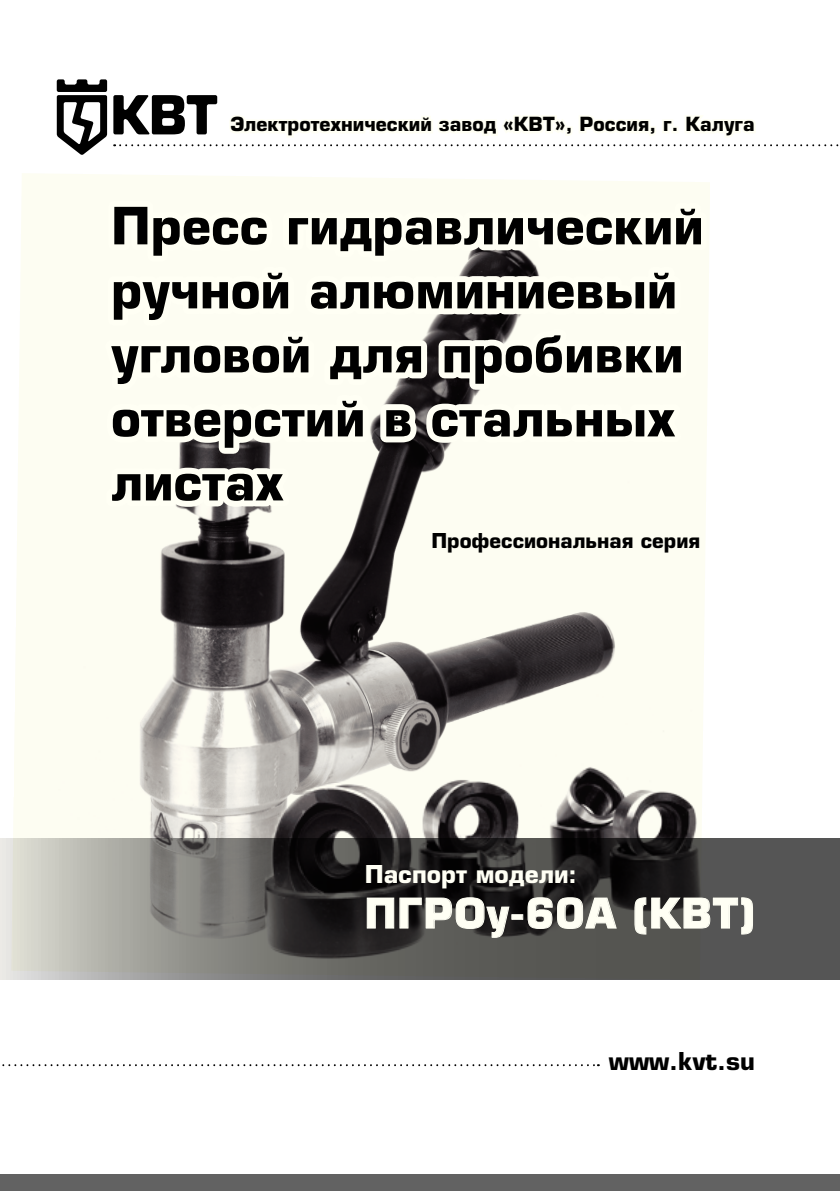
<style>
.page{position:relative;width:840px;height:1191px;background:#fff}
.page>*{position:absolute;margin:0;border:0;box-sizing:border-box;transform-origin:0 0}
.t1{font:700 50px/64px "Europe";color:#000}
.t2{font:700 40px "Europe";letter-spacing:.025em;color:#fffff4}
.t3{font:700 24px "Europe";color:#fffff4}
.t4{font:700 24px "Europe";color:#000}
.t5{font:700 20px "Europe";color:#000}
.t6{font:700 19px "Europe";color:#000}
</style>
<div class="page">
<svg style="left:57px;top:79px;width:50px;height:76px"></svg>
<div style="left:0;top:1173px;width:839px;height:18px;background:#626262"></div>
<svg style="left:2px;top:1064px;width:596px;height:2px"></svg>
<img style="left:13px;top:173px;width:696px;height:665px">
<svg style="left:113px;top:95px;width:726px;height:51px"></svg>
<img style="left:251px;top:727px;width:458px;height:111px">
<svg style="left:0;top:838px;width:839px;height:142px;background:#62625f"></svg>
<svg style="left:366px;top:896px;width:143px;height:42px;background:#454342"></svg>
<div style="left:511px;top:914px;width:11px;height:5px;border:1px solid #fffff4"></div>
<svg style="left:527px;top:896px;width:89px;height:33px;background:#575753"></svg>
<svg style="left:633px;top:897px;width:120px;height:38px;background:#636360"></svg>
<svg style="left:96px;top:195px;width:614px;height:318px"></svg>
<p class="t6" style="left:230px;top:117px;width:525px">Электротехнический завод «КВТ», Россия, г. Калуга</p>
<p class="t1" style="left:111px;top:199px;width:593px">Пресс гидравлический ручной алюминиевый угловой для пробивки отверстий в стальных листах</p>
<p class="t5" style="left:431px;top:532px;width:270px">Профессиональная серия</p>
<p class="t3" style="left:364px;top:864px;width:214px">Паспорт модели:</p>
<p class="t2" style="left:364px;top:897px;width:391px">ПГРОу-60А (КВТ)</p>
<p class="t4" style="left:608px;top:1052px;width:147px">www.kvt.su</p>
</div>
